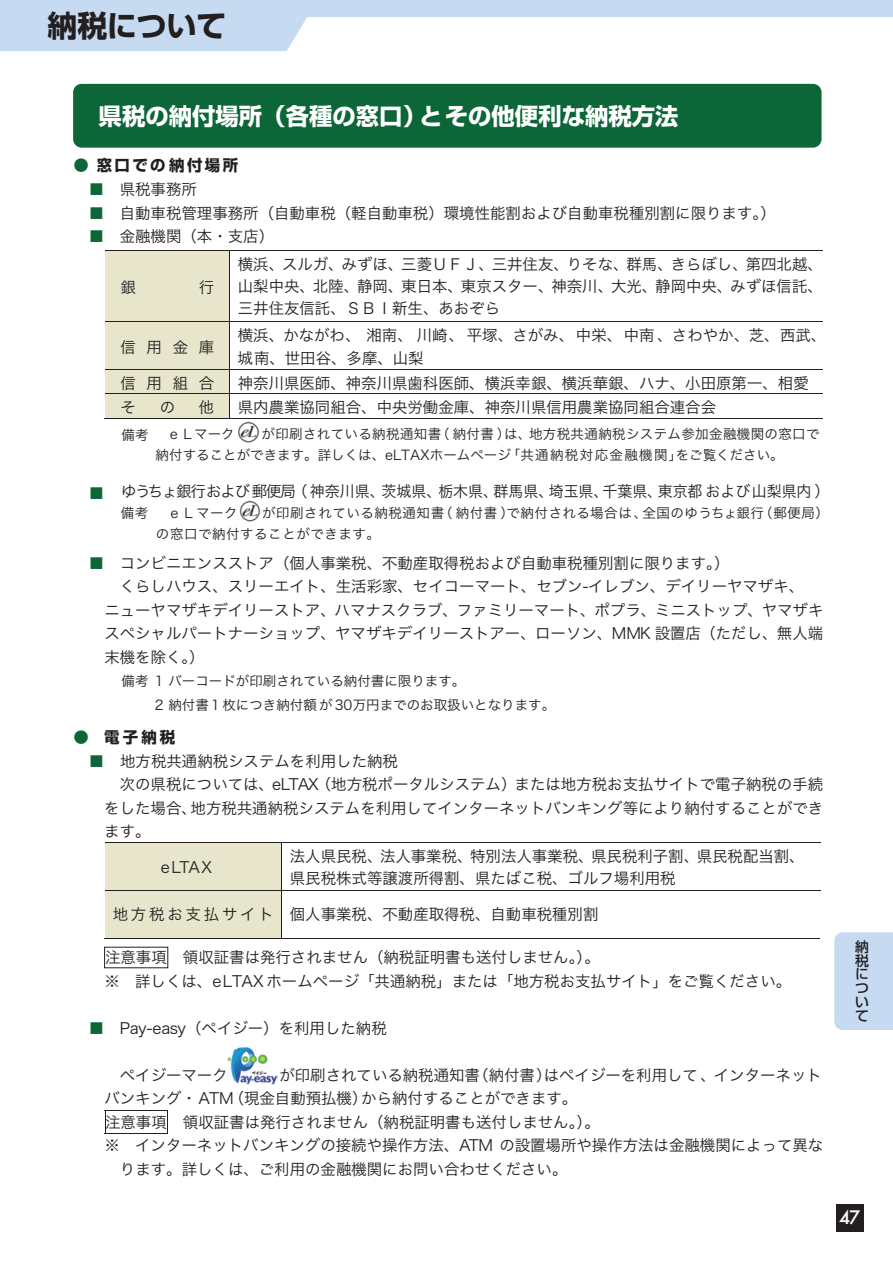
<style>
.page{position:relative;width:893px;height:1263px;background:#fff}
.page>*{position:absolute;margin:0;border:0;box-sizing:border-box;transform-origin:0 0}
.t1{font:700 29.7px "Shin Go Pro";color:#231f20}
.t2{font:700 23.4px "Shin Go Pro";color:#fff}
.t3{font:500 18px "Futura";color:#fff}
.t4{font:15.45px/22px "Hira Kaku Pro N W3";color:#231f20}
.t5{font:700 15.45px "Shin Go Pro";letter-spacing:.16em;color:#231f20}
.t6{font:15.45px "Hira Kaku Pro N W3";color:#0c6638}
.t7{font:500 13.8px/13.8px "Shin Go Pro";color:#231f20;text-align:justify}
.t8{font:13.5px/21px "Hira Kaku Pro N W3";letter-spacing:.025em;color:#231f20}
.t9{font:13.5px/23.5px "Hira Kaku Pro N W3";color:#231f20}
.s1{font-family:"Hira Kaku Pro N W3";font-weight:400;color:#0c6638}
.s2{color:#0c6638}
</style>
<div class="page">
<div style="left:73px;top:84px;width:748px;height:64px;background:#0c6638;border-radius:9px"></div>
<div style="left:105px;top:251px;width:125px;height:70px;background:#e7e5cb"></div>
<hr style="left:105px;top:250px;width:125px;height:1px;background:#231f20">
<hr style="left:230px;top:250px;width:593px;height:1px;background:#231f20">
<hr style="left:230px;top:251px;width:1px;height:70px;background:#231f20">
<div style="left:105px;top:322px;width:125px;height:47px;background:#e7e5cb"></div>
<hr style="left:105px;top:321px;width:125px;height:1px;background:#231f20">
<hr style="left:230px;top:321px;width:593px;height:1px;background:#231f20">
<hr style="left:230px;top:322px;width:1px;height:47px;background:#231f20">
<div style="left:105px;top:370px;width:125px;height:23px;background:#e7e5cb"></div>
<hr style="left:105px;top:369px;width:125px;height:1px;background:#231f20">
<hr style="left:230px;top:369px;width:593px;height:1px;background:#231f20">
<div style="left:105px;top:394px;width:125px;height:24px;background:#e7e5cb"></div>
<hr style="left:105px;top:393px;width:125px;height:1px;background:#231f20">
<hr style="left:230px;top:393px;width:593px;height:1px;background:#231f20">
<hr style="left:104px;top:418px;width:126px;height:1px;background:#231f20">
<hr style="left:230px;top:418px;width:593px;height:1px;background:#231f20">
<div style="left:105px;top:843px;width:177px;height:47px;background:#e7e5cb"></div>
<hr style="left:105px;top:842px;width:715px;height:1px;background:#231f20">
<hr style="left:282px;top:843px;width:1px;height:47px;background:#231f20">
<div style="left:105px;top:890px;width:177px;height:48px;background:#e7e5cb"></div>
<hr style="left:105px;top:890px;width:715px;height:1px;background:#231f20">
<hr style="left:104px;top:938px;width:178px;height:1px;background:#231f20">
<hr style="left:282px;top:890px;width:1px;height:48px;background:#231f20">
<hr style="left:282px;top:938px;width:538px;height:1px;background:#231f20">
<hr style="left:105px;top:1110px;width:63px;height:1px;background:#231f20">
<svg style="left:105px;top:1111px;width:1px;height:22px"></svg>
<hr style="left:105px;top:1133px;width:63px;height:1px;background:#231f20">
<svg style="left:167px;top:1111px;width:1px;height:22px"></svg>
<img style="left:238px;top:422px;width:21px;height:21px">
<img style="left:239px;top:501px;width:22px;height:21px">
<img style="left:227px;top:1046px;width:50px;height:39px">
<div style="left:836px;top:1204px;width:28px;height:28px;background:#231f20"></div>
<div style="left:834px;top:932px;width:59px;height:98px;background:#c6dbf1"></div>
<svg style="left:0;top:0;width:893px;height:51px;fill:#c6dbf1"></svg>
<h1 class="t1" style="left:48px;top:2px;width:180px">納税について</h1>
<h2 class="t2" style="left:99px;top:97px;width:581px">県税の納付場所（各種の窓口）とその他便利な納税方法</h2>
<p class="t5" style="left:73px;top:153px;width:166px"><span class="s1">●</span> 窓口での納付場所</p>
<p class="t4" style="left:89px;top:177px;width:110px"><span class="s2">■</span> 県税事務所</p>
<p class="t4" style="left:89px;top:201px;width:688px"><span class="s2">■</span> 自動車税管理事務所（自動車税（軽自動車税）環境性能割および自動車税種別割に限ります。）</p>
<p class="t4" style="left:89px;top:224px;width:187px"><span class="s2">■</span> 金融機関（本・支店）</p>
<p class="t4" style="left:121px;top:275px;width:17px">銀</p>
<p class="t4" style="left:199px;top:275px;width:17px">行</p>
<p class="t4" style="left:238px;top:252px;width:587px;text-align:justify">横浜、スルガ、みずほ、三菱ＵＦＪ、三井住友、りそな、群馬、きらぼし、第四北越、山梨中央、北陸、静岡、東日本、東京スター、神奈川、大光、静岡中央、みずほ信託、三井住友信託、ＳＢＩ新生、あおぞら</p>
<p class="t4" style="left:121px;top:335px;width:95px">信用金庫</p>
<p class="t4" style="left:238px;top:323px;width:590px;line-height:22.6px">横浜、かながわ、湘南、川崎、平塚、さがみ、中栄、中南、さわやか、芝、西武、城南、世田谷、多摩、山梨</p>
<p class="t6" style="left:89px;top:480px;width:17px">■</p>
<p class="t4" style="left:121px;top:371px;width:95px">信用組合</p>
<p class="t4" style="left:238px;top:371px;width:572px">神奈川県医師、神奈川県歯科医師、横浜幸銀、横浜華銀、ハナ、小田原第一、相愛</p>
<p class="t4" style="left:121px;top:395px;width:17px">そ</p>
<p class="t4" style="left:160px;top:395px;width:17px">の</p>
<p class="t4" style="left:199px;top:395px;width:17px">他</p>
<p class="t4" style="left:238px;top:395px;width:480px">県内農業協同組合、中央労働金庫、神奈川県信用農業協同組合連合会</p>
<p class="t8" style="left:122px;top:423px;width:28px">備考</p>
<p class="t8" style="left:155px;top:423px;width:666px;text-indent:106px">が印刷されている納税通知書（納付書）は、地方税共通納税システム参加金融機関の窓口で納付することができます。詳しくは、eLTAXホームページ「共通納税対応金融機関」をご覧ください。</p>
<p class="t8" style="left:167px;top:423px;width:69px">ｅＬマーク</p>
<p class="t4" style="left:121px;top:479px;width:710px">ゆうちょ銀行および郵便局（神奈川県、茨城県、栃木県、群馬県、埼玉県、千葉県、東京都および山梨県内）</p>
<p class="t8" style="left:121px;top:501px;width:118px">備考　 ｅＬマーク</p>
<p class="t8" style="left:156px;top:501px;width:674px;text-indent:106px">が印刷されている納税通知書（納付書）で納付される場合は、全国のゆうちょ銀行（郵便局）の窓口で納付することができます。</p>
<p class="t4" style="left:89px;top:551px;width:642px"><span class="s2">■</span> コンビニエンスストア（個人事業税、不動産取得税および自動車税種別割に限ります。）</p>
<p class="t4" style="left:120px;top:574px;width:686px">くらしハウス、スリーエイト、生活彩家、セイコーマート、セブン-イレブン、デイリーヤマザキ、</p>
<p class="t4" style="left:104px;top:598px;width:721px">ニューヤマザキデイリーストア、ハマナスクラブ、ファミリーマート、ポプラ、ミニストップ、ヤマザキ</p>
<p class="t4" style="left:104px;top:621px;width:720px">スペシャルパートナーショップ、ヤマザキデイリーストアー、ローソン、MMK 設置店（ただし、無人端</p>
<p class="t4" style="left:104px;top:645px;width:102px">末機を除く。）</p>
<p class="t9" style="left:152px;top:668px;width:404px;text-indent:-31px">備考１バーコードが印刷されている納付書に限ります。<br>２ 納付書１枚につき納付額が30万円までのお取扱いとなります。</p>
<p class="t5" style="left:73px;top:725px;width:103px"><span class="s1">●</span> 電子納税</p>
<p class="t4" style="left:89px;top:749px;width:311px"><span class="s2">■</span> 地方税共通納税システムを利用した納税</p>
<p class="t4" style="left:120px;top:772px;width:705px">次の県税については、eLTAX（地方税ポータルシステム）または地方税お支払サイトで電子納税の手続</p>
<p class="t4" style="left:104px;top:796px;width:720px">をした場合、地方税共通納税システムを利用してインターネットバンキング等により納付することができ</p>
<p class="t4" style="left:104px;top:819px;width:48px">ます。</p>
<p class="t4" style="left:161px;top:855px;width:53px">eLTAX</p>
<p class="t4" style="left:290px;top:844px;width:516px">法人県民税、法人事業税、特別法人事業税、県民税利子割、県民税配当割、県民税株式等譲渡所得割、県たばこ税、ゴルフ場利用税</p>
<p class="t4" style="left:113px;top:902px;width:487px">地方税お支払サイト 個人事業税、不動産取得税、自動車税種別割</p>
<p class="t4" style="left:104px;top:944px;width:688px;line-height:23.4px;text-indent:79px">領収証書は発行されません（納税証明書も送付しません。）。<br>※ 詳しくは、eLTAX ホームページ「共通納税」または「地方税お支払サイト」をご覧ください。</p>
<p class="t4" style="left:89px;top:1016px;width:299px"><span class="s2">■</span> Pay-easy（ペイジー）を利用した納税</p>
<p class="t4" style="left:120px;top:1063px;width:110px">ペイジーマーク</p>
<p class="t4" style="left:104px;top:1086px;width:474px">バンキング・ATM（現金自動預払機）から納付することができます。</p>
<p class="t4" style="left:105px;top:1110px;width:496px">注意事項 領収証書は発行されません（納税証明書も送付しません。）。</p>
<p class="t4" style="left:104px;top:1133px;width:720px">※ インターネットバンキングの接続や操作方法、ATM の設置場所や操作方法は金融機関によって異な</p>
<p class="t4" style="left:120px;top:1157px;width:449px">ります。詳しくは、ご利用の金融機関にお問い合わせください。</p>
<p class="t4" style="left:105px;top:945px;width:63px">注意事項</p>
<p class="t4" style="left:279px;top:1063px;width:544px">が印刷されている納税通知書（納付書）はペイジーを利用して、インターネット</p>
<p class="t7" style="left:855px;top:938px;width:15px">納税について</p>
<p class="t3" style="left:839px;top:1205px;width:23px">47</p>
</div>
